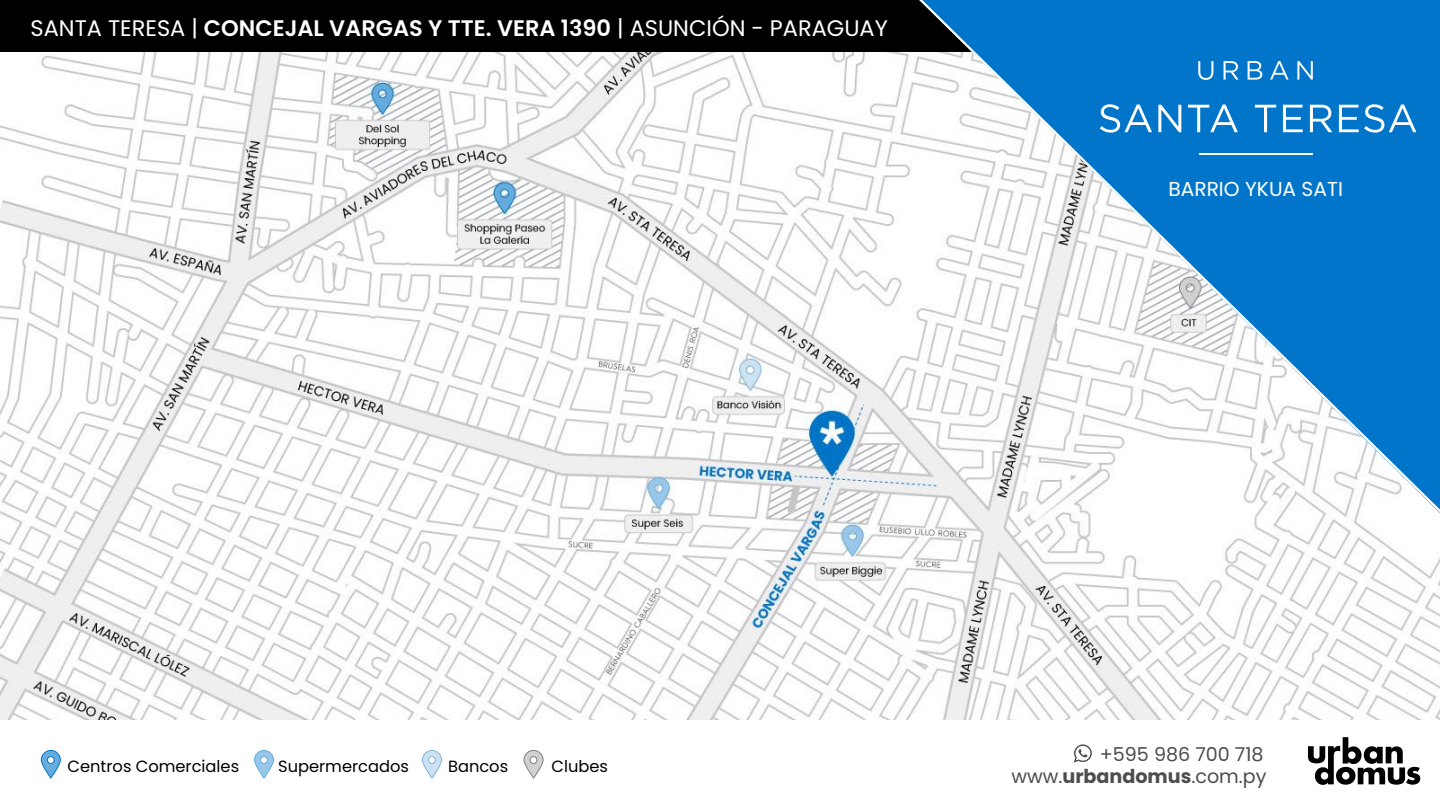
<style>
.page{position:relative;width:1440px;height:810px;background:#fff}
.page>*{position:absolute;margin:0;border:0;box-sizing:border-box;transform-origin:0 0}
.t1{font:22.5px "Poppins";color:#fff}
.t2{font:20.17px "Poppins";color:#fff}
.t3{font:19.12px/22.1px "Poppins";color:#4d4d4d;text-align:right}
.t4{font:16.27px "Poppins";color:#000}
.s1{font-weight:600}
.s2{font-weight:700}
</style>
<div class="page">
<img style="left:0;top:52px;width:1440px;height:667px">
<svg style="left:41px;top:750px;width:20px;height:29px"></svg>
<svg style="left:254px;top:750px;width:20px;height:29px"></svg>
<svg style="left:422px;top:750px;width:20px;height:29px"></svg>
<svg style="left:523px;top:750px;width:21px;height:29px"></svg>
<div style="left:0;top:0;width:1440px;height:52px;background:#000"></div>
<svg style="left:915px;top:0;width:525px;height:519px"></svg>
<svg style="left:1074px;top:744px;width:18px;height:19px"></svg>
<svg style="left:1308px;top:737px;width:112px;height:48px"></svg>
<p class="t1" style="left:31px;top:18px;width:859px">SANTA TERESA | <span class="s1">CONCEJAL VARGAS Y TTE. VERA 1390</span> | ASUNCI”N - PARAGUAY</p>
<p class="t2" style="left:1168px;top:180px;width:176px">BARRIO YKUA SATI</p>
<p class="t4" style="left:68px;top:759px;width:173px">Centros Comerciales</p>
<p class="t4" style="left:278px;top:759px;width:132px">Supermercados</p>
<p class="t4" style="left:448px;top:759px;width:62px">Bancos</p>
<p class="t4" style="left:552px;top:759px;width:58px">Clubes</p>
<p class="t3" style="left:1011px;top:745px;width:257px">+595 986 700 718 www.<span class="s2">urbandomus</span>.com.py</p>
</div>
